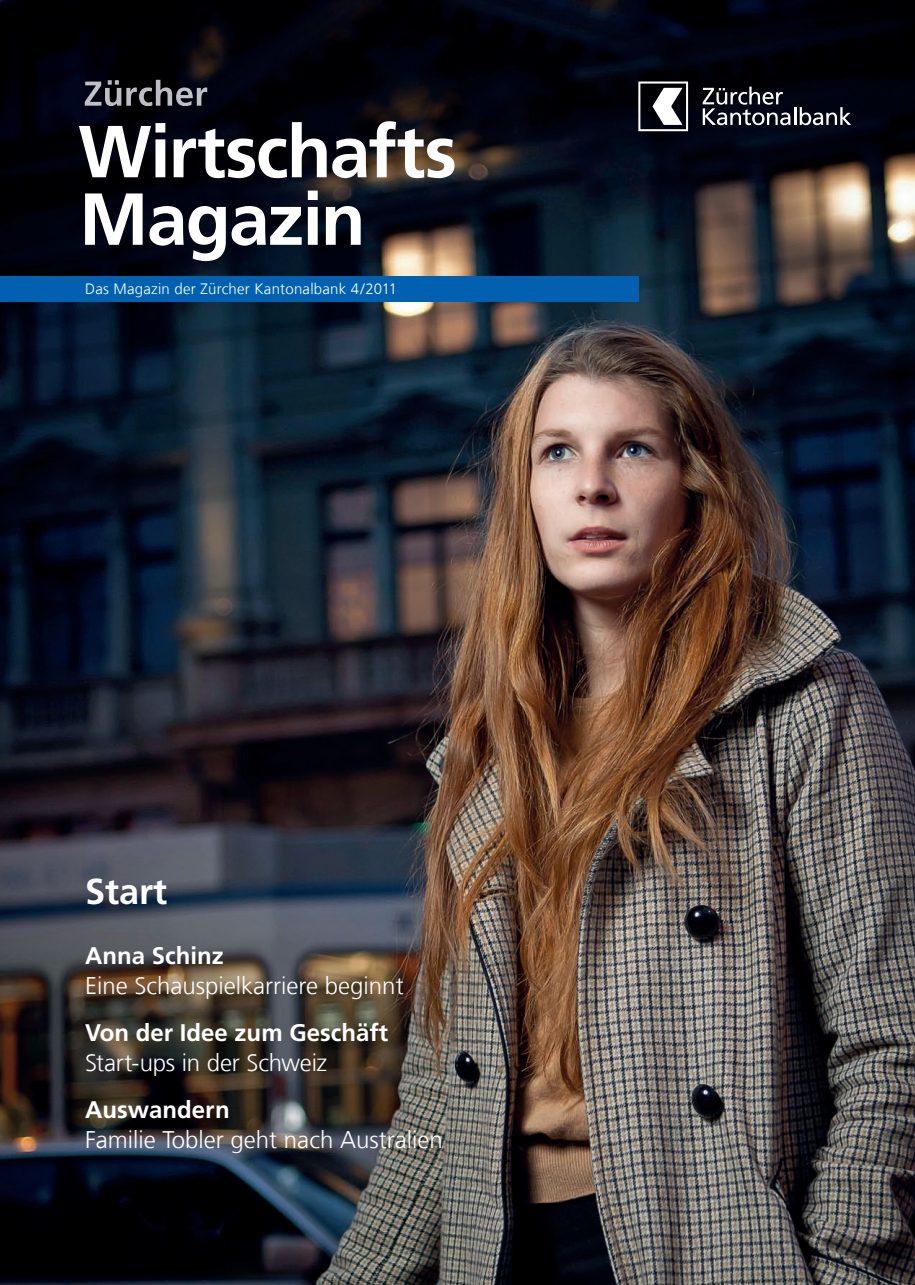
<style>
.page{position:relative;width:915px;height:1285px;background:#fff}
.page>*{position:absolute;margin:0;border:0;box-sizing:border-box;transform-origin:0 0}
.t1{font:700 73.5px/67.5px "Frutiger For ZKB";letter-spacing:-.025em;color:#fff}
.t2{font:700 36px "Frutiger For ZKB";color:#fff}
.t3{font:300 24px "Frutiger For ZKB";color:#fff}
.t4{font:700 24px "Frutiger For ZKB";color:#fff}
.t5{font:300 15px "Frutiger For ZKB";letter-spacing:.015em;color:#fff}
</style>
<div class="page">
<img style="left:0;top:0;width:914px;height:1284px">
<svg style="left:638px;top:81px;width:49px;height:50px"></svg>
<svg style="left:702px;top:87px;width:148px;height:38px;background:#383b45"></svg>
<div style="left:0;top:276px;width:638px;height:26px;background:#0161b0"></div>
<img style="left:85px;top:80px;width:122px;height:26px">
<h1 class="t1" style="left:78px;top:118px;width:380px">Wirtschafts<br>Magazin</h1>
<p class="t5" style="left:85px;top:280px;width:313px">Das Magazin der Zürcher Kantonalbank 4 / 2011</p>
<h2 class="t2" style="left:85px;top:870px;width:84px">Start</h2>
<p class="t4" style="left:85px;top:941px;width:140px">Anna Schinz</p>
<p class="t3" style="left:85px;top:971px;width:320px">Eine Schauspielkarriere beginnt</p>
<p class="t4" style="left:85px;top:1018px;width:304px">Von der Idee zum Geschäft</p>
<p class="t3" style="left:85px;top:1048px;width:243px">Start-ups in der Schweiz</p>
<p class="t4" style="left:85px;top:1095px;width:146px">Auswandern</p>
<p class="t3" style="left:85px;top:1125px;width:359px">Familie Tobler geht nach Australien</p>
</div>
